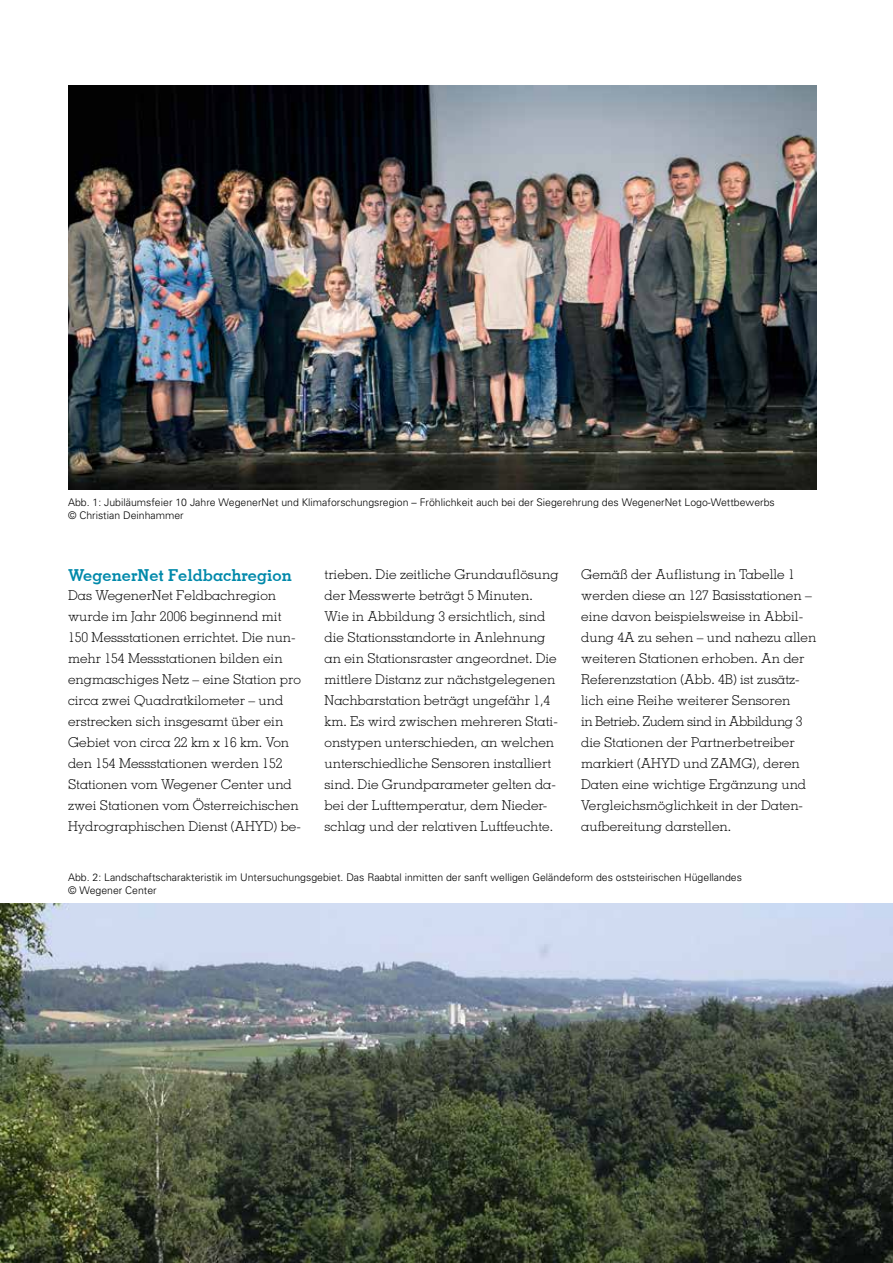
<style>
.page{position:relative;width:893px;height:1263px;background:#fff}
.page>*{position:absolute;margin:0;border:0;box-sizing:border-box;transform-origin:0 0}
.t1{font:700 16.5px "Memphis";color:#0089aa}
.t2{font:300 13.5px/21px "Memphis";color:#000}
.t3{font:300 10.5px/12.6px "Univers";color:#000}
</style>
<div class="page">
<img style="left:68px;top:85px;width:748px;height:404px">
<img style="left:0;top:903px;width:893px;height:360px">
<p class="t3" style="left:68px;top:496px;width:708px">Abb. 1: Jubiläumsfeier 10 Jahre WegenerNet und Klimaforschungsregion – Fröhlichkeit auch bei der Siegerehrung des WegenerNet Logo-Wettbewerbs © Christian Deinhammer</p>
<p class="t1" style="left:68px;top:564px;width:225px">WegenerNet Feldbachregion</p>
<p class="t2" style="left:68px;top:584px;width:234px">Das WegenerNet Feldbachregion wurde im Jahr 2006 beginnend mit 150 Messstationen errichtet. Die nun&shy;mehr 154 Messstationen bilden ein engmaschiges Netz – eine Station pro circa zwei Quadratkilometer – und erstrecken sich insgesamt über ein Gebiet von circa 22 km x 16 km. Von den 154 Messstationen werden 152<br>Stationen vom Wegener Center und zwei Stationen vom Österreichischen Hydrographischen Dienst (AHYD) be-</p>
<p class="t2" style="left:325px;top:563px;width:236px">trieben. Die zeitliche Grundauflösung der Messwerte beträgt 5 Minuten.<br>Wie in Abbildung 3 ersichtlich, sind die Stationsstandorte in Anlehnung an ein Stationsraster angeordnet. Die mittlere Distanz zur nächstgelegenen Nachbarstation beträgt ungefähr 1,4 km. Es wird zwischen mehreren Stati&shy;onstypen unterschieden, an welchen unterschiedliche Sensoren installiert sind. Die Grundparameter gelten da&shy;bei der Lufttemperatur, dem Nieder&shy;schlag und der relativen Luftfeuchte.</p>
<p class="t2" style="left:581px;top:564px;width:237px">Gemäß der Auflistung in Tabelle 1 werden diese an 127 Basisstationen – eine davon beispielsweise in Abbil&shy;dung 4A zu sehen – und nahezu allen weiteren Stationen erhoben. An der Referenzstation (Abb. 4B) ist zusätz&shy;lich eine Reihe weiterer Sensoren<br>in Betrieb. Zudem sind in Abbildung 3 die Stationen der Partnerbetreiber markiert (AHYD und ZAMG), deren Daten eine wichtige Ergänzung und Vergleichsmöglichkeit in der Daten&shy;aufbereitung darstellen.</p>
<p class="t3" style="left:68px;top:871px;width:675px">Abb. 2: Landschaftscharakteristik im Untersuchungsgebiet. Das Raabtal inmitten der sanft welligen Geländeform des oststeirischen Hügellandes © Wegener Center</p>
</div>
